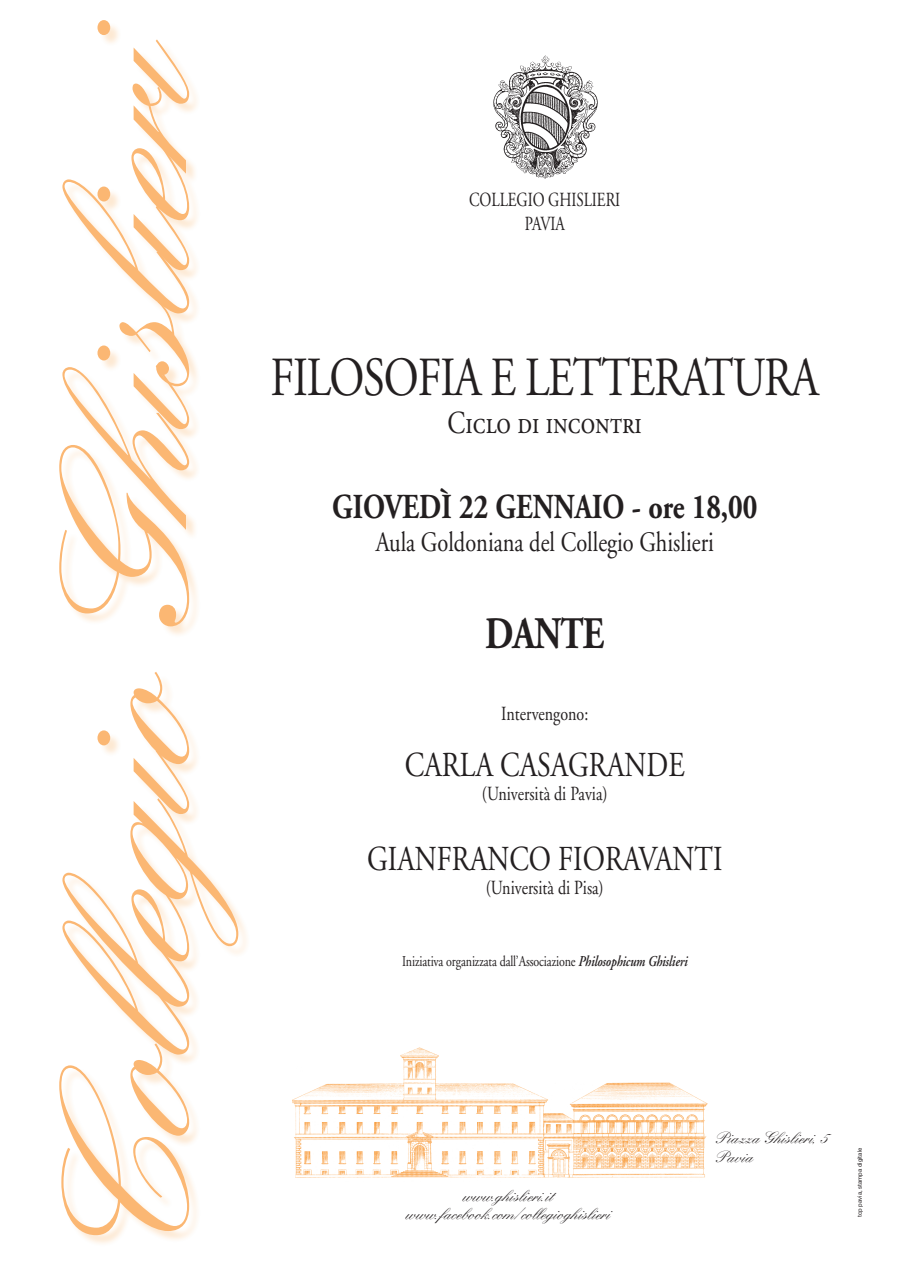
<style>
.page{position:relative;width:908px;height:1276px;background:#fff}
.page>*{position:absolute;margin:0;border:0;box-sizing:border-box;transform-origin:0 0}
.t1{font:500 176.8px "Kuenstler Script";color:#fbb773;scale:1.18 1}
.t2{font:55px "Adobe Garamond";letter-spacing:-.025em;color:#231f20;scale:.8 1}
.t3{font:700 45px "Adobe Garamond";color:#231f20;scale:.8 1}
.t4{font:35px "Adobe Garamond";color:#231f20;scale:.8 1}
.t5{font:700 35px "Adobe Garamond";color:#231f20;scale:.8 1}
.t6{font:32px "Adobe Garamond Regular SC";color:#231f20;scale:.8 1}
.t7{font:28px "Adobe Garamond";color:#231f20;scale:.8 1}
.t8{font:20px "Adobe Garamond";letter-spacing:-.005em;color:#231f20;scale:.8 1}
.t9{font:20px/24px "Adobe Garamond";letter-spacing:-.005em;color:#231f20;text-align:center;scale:.75 1}
.t10{font:500 16px/19.2px "Kuenstler Script";color:#231f20}
.t11{font:15px "Adobe Garamond";letter-spacing:-.01em;color:#231f20;scale:.8 1}
.t12{font:6px "Helvetica Neue";color:#231f20}
.s1{font-weight:600;font-style:italic}
</style>
<div class="page">
<div style="left:61px;top:22px;width:189px;height:1225px;background:#f68e1e;opacity:.2"></div>
<img style="left:292px;top:1047px;width:416px;height:131px">
<img style="left:493px;top:55px;width:105px;height:124px">
<h1 class="t1" style="left:23px;top:1261px;width:1054px;rotate:-90deg">Collegio Ghislieri</h1>
<p class="t9" style="left:469px;top:188px;width:203px">COLLEGIO GHISLIERI<br>PAVIA</p>
<h2 class="t2" style="left:270px;top:348px;width:686px">FILOSOFIA E LETTERATURA</h2>
<h3 class="t6" style="left:447px;top:406px;width:244px">Ciclo di incontri</h3>
<h3 class="t5" style="left:332px;top:487px;width:532px">GIOVEDÌ 22 GENNAIO - ORE 18,00</h3>
<h3 class="t7" style="left:375px;top:527px;width:424px">Aula Goldoniana del Collegio Ghislieri</h3>
<h3 class="t3" style="left:485px;top:609px;width:150px">DANTE</h3>
<p class="t8" style="left:501px;top:703px;width:110px">Intervengono:</p>
<h3 class="t4" style="left:404px;top:746px;width:48px">Carla</h3>
<h3 class="t4" style="left:500px;top:746px;width:48px">Casagra</h3>
<h3 class="t4" style="left:624px;top:746px;width:70px">nde</h3>
<p class="t8" style="left:481px;top:783px;width:158px">(Università di Pavia)</p>
<h3 class="t4" style="left:638px;top:840px;width:88px">vanti</h3>
<h3 class="t4" style="left:367px;top:840px;width:280px">Gianfranco Fiora</h3>
<p class="t8" style="left:485px;top:877px;width:149px">(Università di Pisa)</p>
<p class="t11" style="left:402px;top:953px;width:358px">Iniziativa organizzata dall’Associazione <span class="s1">Philosophicum Ghislieri</span></p>
<p class="t10" style="left:405px;top:1187px;width:206px;line-height:18px;text-align:center">www.ghislieri.it www.facebook.com/collegioghislieri</p>
<p class="t10" style="left:716px;top:1128px;width:113px">Piazza Ghislieri, 5<br>Pavia</p>
<p class="t12" style="left:855px;top:1217px;width:71px;rotate:-90deg">tcp pavia, stampa digitale</p>
</div>
